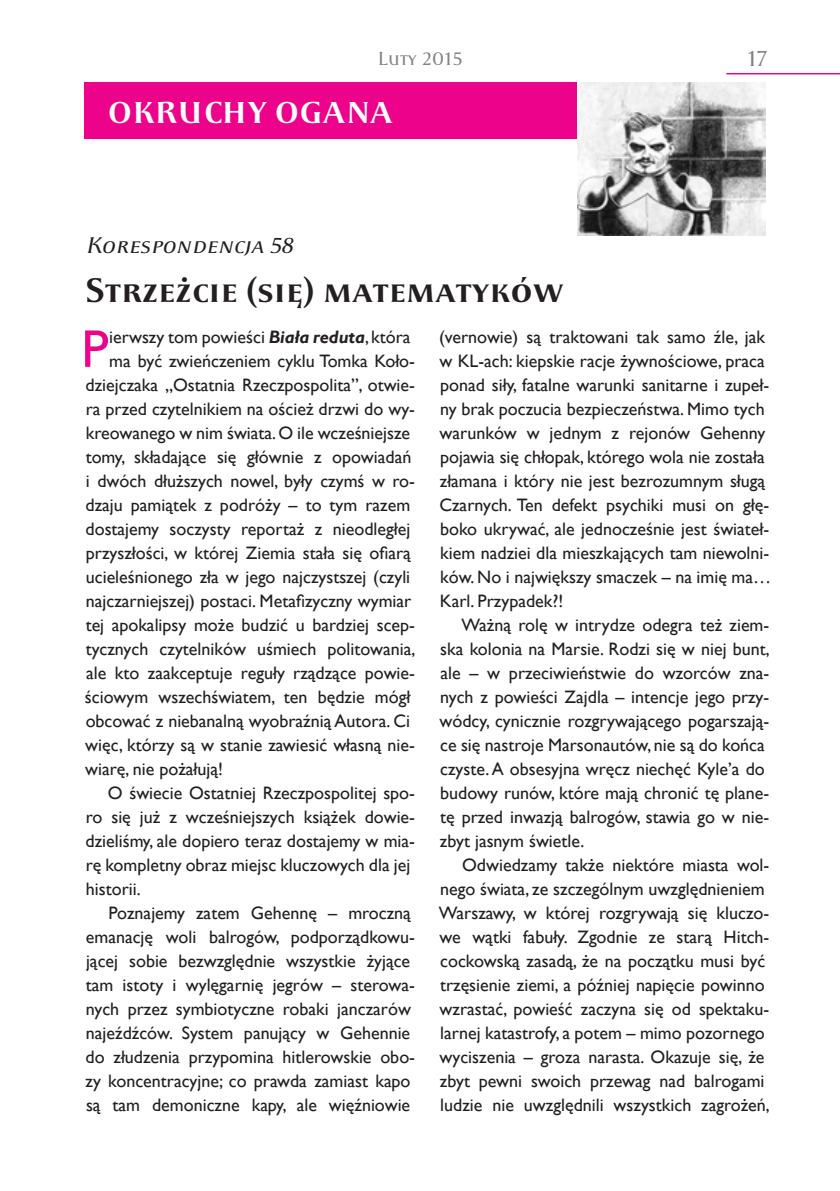
<style>
.page{position:relative;width:840px;height:1191px;background:#fff}
.page>*{position:absolute;margin:0;border:0;box-sizing:border-box;transform-origin:0 0}
.t1{font:53.2px "Gill Sans";color:#ed028c}
.t2{font:700 36px "Apolonia";color:#231f20}
.t3{font:700 32px "Apolonia";color:#fff}
.t4{font:italic 24px "Apolonia";color:#231f20}
.t5{font:24px "Apolonia";color:#808285}
.t6{font:20px "Apolonia";color:#808285}
.t7{font:18px/24px "Gill Sans";color:#231f20}
.s1{font-weight:700;font-style:italic}
</style>
<div class="page">
<hr style="left:726px;top:73px;width:113px;height:1px;background:#ed028c">
<div style="left:84px;top:82px;width:493px;height:57px;background:#ed028c"></div>
<img style="left:577px;top:82px;width:187px;height:153px">
<p class="t6" style="left:377px;top:47px;width:87px">Luty 2015</p>
<h3 class="t5" style="left:747px;top:44px;width:21px">17</h3>
<h3 class="t3" style="left:107px;top:94px;width:24px">OKRU</h3>
<h3 class="t3" style="left:203px;top:94px;width:144px">CHY OGANA</h3>
<h3 class="t4" style="left:85px;top:231px;width:209px">Korespondencja 58</h3>
<h2 class="t2" style="left:85px;top:269px;width:479px">Strzeżcie (się) matematyków</h2>
<h1 class="t1" style="left:81px;top:318px;width:29px">P</h1>
<p class="t7" style="left:109px;top:325px;width:302px">ierwszy tom powieści <span class="s1">Biała reduta</span>, która</p>
<p class="t7" style="left:439px;top:325px;width:333px">(vernowie) są traktowani tak samo źle, jak w KL-ach: kiepskie racje żywnościowe, praca ponad siły, fatalne warunki sanitarne i zupeł&shy;ny brak poczucia bezpieczeństwa. Mimo tych warunków w jednym z rejonów Gehenny pojawia się chłopak, którego wola nie została złamana i który nie jest bezrozumnym sługą Czarnych. Ten defekt psychiki musi on głę&shy;boko ukrywać, ale jednocześnie jest świateł&shy;kiem nadziei dla mieszkających tam niewolni&shy;ków. No i największy smaczek – na imię ma… Karl. Przypadek?!</p>
<p class="t7" style="left:439px;top:613px;width:331px;text-indent:22px">Ważną rolę w intrydze odegra też ziem&shy;ska kolonia na Marsie. Rodzi się w niej bunt, ale – w przeciwieństwie do wzorców zna&shy;nych z powieści Zajdla – intencje jego przy&shy;wódcy, cynicznie rozgrywającego pogarszają&shy;ce się nastroje Marsonautów, nie są do końca czyste. A obsesyjna wręcz niechęć Kyle’a do budowy runów, które mają chronić tę plane&shy;tę przed inwazją balrogów, stawia go w nie&shy;zbyt jasnym świetle.</p>
<p class="t7" style="left:438px;top:853px;width:332px;text-indent:23px">Odwiedzamy także niektóre miasta wol&shy;nego świata, ze szczególnym uwzględnieniem Warszawy, w której rozgrywają się kluczo&shy;we wątki fabuły. Zgodnie ze starą Hitch&shy;cockowską zasadą, że na początku musi być trzęsienie ziemi, a później napięcie powinno wzrastać, powieść zaczyna się od spektaku&shy;larnej katastrofy, a potem – mimo pozornego wyciszenia – groza narasta. Okazuje się, że zbyt pewni swoich przewag nad balrogami ludzie nie uwzględnili wszystkich zagrożeń,</p>
<p class="t7" style="left:109px;top:349px;width:307px">ma być zwieńczeniem cyklu Tomka Koło-</p>
<p class="t7" style="left:85px;top:373px;width:331px">dziejczaka „Ostatnia Rzeczpospolita”, otwie-</p>
<p class="t7" style="left:86px;top:397px;width:330px">ra przed czytelnikiem na oścież drzwi do wy-</p>
<p class="t7" style="left:86px;top:421px;width:326px">kreowanego w nim świata. O ile wcześniejsze</p>
<p class="t7" style="left:86px;top:445px;width:327px">tomy, składające się głównie z opowiadań</p>
<p class="t7" style="left:86px;top:469px;width:330px">i dwóch dłuższych nowel, były czymś w ro-</p>
<p class="t7" style="left:85px;top:493px;width:326px">dzaju pamiątek z podróży – to tym razem</p>
<p class="t7" style="left:85px;top:517px;width:326px">dostajemy soczysty reportaż z nieodległej</p>
<p class="t7" style="left:86px;top:541px;width:326px">przyszłości, w której Ziemia stała się ofiarą</p>
<p class="t7" style="left:86px;top:565px;width:326px">ucieleśnionego zła w jego najczystszej (czyli</p>
<p class="t7" style="left:86px;top:589px;width:327px">najczarniejszej) postaci. Metafizyczny wymiar</p>
<p class="t7" style="left:86px;top:613px;width:331px">tej apokalipsy może budzić u bardziej scep-</p>
<p class="t7" style="left:86px;top:637px;width:331px">tycznych czytelników uśmiech politowania,</p>
<p class="t7" style="left:86px;top:661px;width:330px">ale kto zaakceptuje reguły rządzące powie-</p>
<p class="t7" style="left:85px;top:685px;width:327px">ściowym wszechświatem, ten będzie mógł</p>
<p class="t7" style="left:86px;top:709px;width:326px">obcować z niebanalną wyobraźnią Autora. Ci</p>
<p class="t7" style="left:85px;top:733px;width:331px">więc, którzy są w stanie zawiesić własną nie-</p>
<p class="t7" style="left:85px;top:757px;width:139px">wiarę, nie pożałują!</p>
<p class="t7" style="left:108px;top:781px;width:308px">O świecie Ostatniej Rzeczpospolitej spo-</p>
<p class="t7" style="left:86px;top:805px;width:330px">ro się już z wcześniejszych książek dowie-</p>
<p class="t7" style="left:85px;top:829px;width:331px">dzieliśmy, ale dopiero teraz dostajemy w mia-</p>
<p class="t7" style="left:86px;top:853px;width:326px">rę kompletny obraz miejsc kluczowych dla jej</p>
<p class="t7" style="left:86px;top:877px;width:56px">historii.</p>
<p class="t7" style="left:108px;top:901px;width:304px">Poznajemy zatem Gehennę – mroczną</p>
<p class="t7" style="left:86px;top:925px;width:330px">emanację woli balrogów, podporządkowu-</p>
<p class="t7" style="left:86px;top:949px;width:325px">jącej sobie bezwzględnie wszystkie żyjące</p>
<p class="t7" style="left:86px;top:973px;width:330px">tam istoty i wylęgarnię jegrów – sterowa-</p>
<p class="t7" style="left:86px;top:997px;width:326px">nych przez symbiotyczne robaki janczarów</p>
<p class="t7" style="left:86px;top:1021px;width:326px">najeźdźców. System panujący w Gehennie</p>
<p class="t7" style="left:86px;top:1045px;width:331px">do złudzenia przypomina hitlerowskie obo-</p>
<p class="t7" style="left:85px;top:1069px;width:326px">zy koncentracyjne; co prawda zamiast kapo</p>
<p class="t7" style="left:86px;top:1093px;width:325px">są tam demoniczne kapy, ale więźniowie</p>
</div>
